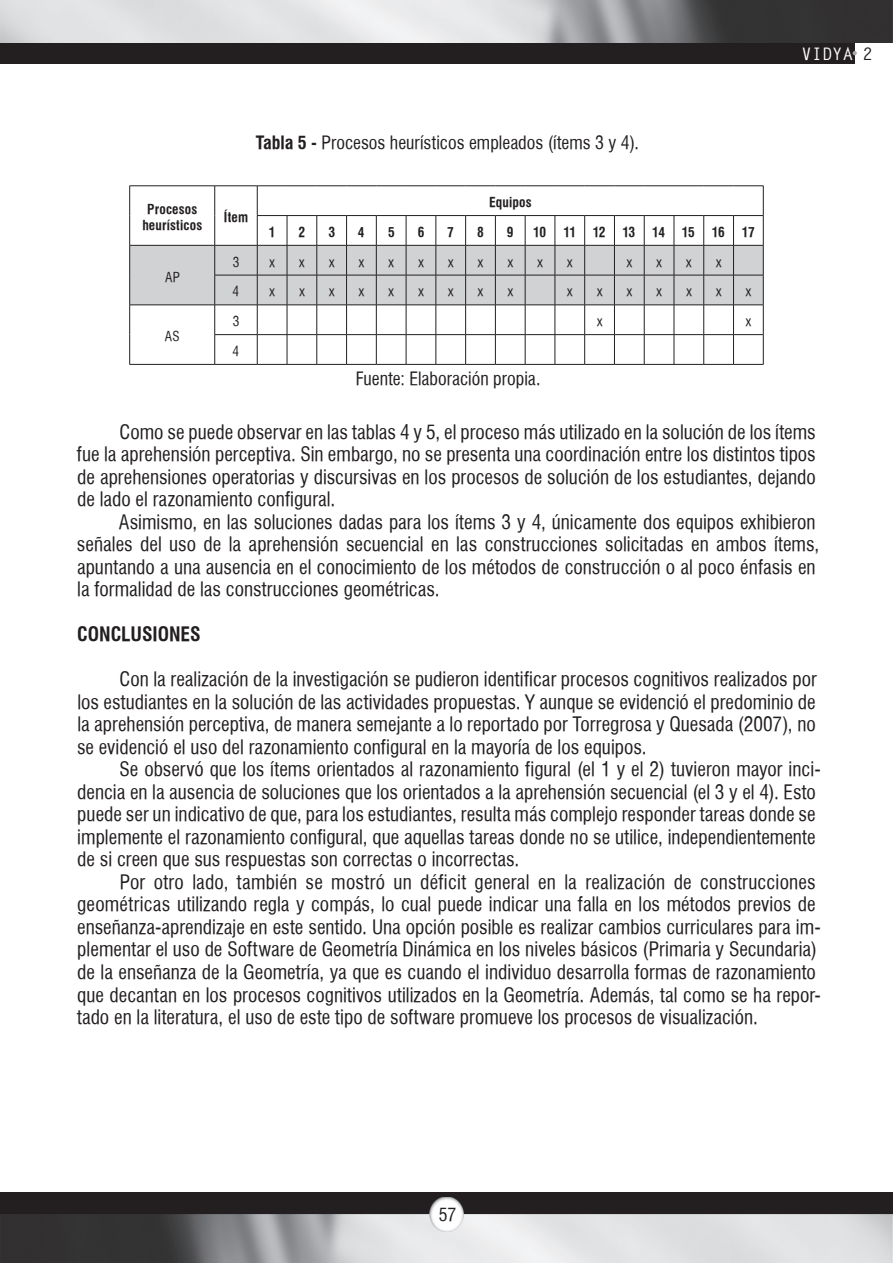
<style>
.page{position:relative;width:893px;height:1263px;background:#fff}
.page>*{position:absolute;margin:0;border:0;box-sizing:border-box;transform-origin:0 0}
.t1{font:19.5px/22.5px "Halvett Condensed";color:#231f20}
.t2{font:700 condensed 19.5px "Halvett";color:#231f20}
.t3{font:18px "Halvett Condensed";color:#231f20}
.t4{font:700 17.25px "Letter Gothic Std";color:#fff}
.t5{font:700 condensed 13.5px/16.5px "Halvett";letter-spacing:.01em;color:#231f20;text-align:center}
.t6{font:13.5px "Halvett Condensed";color:#231f20}
.s1{font-family:"Halvett";font-weight:700;font-stretch:condensed}
.s2{color:#231f20}
</style>
<div class="page">
<div style="left:0;top:0;width:855px;height:64px;background:#231f20"></div>
<img style="left:0;top:0;width:893px;height:43px">
<svg style="left:853px;top:51px;width:4px;height:4px"></svg>
<div style="left:0;top:1193px;width:893px;height:70px;background:#231f20"></div>
<img style="left:0;top:1214px;width:893px;height:49px">
<img style="left:429px;top:1197px;width:34px;height:34px">
<svg style="left:129px;top:186px;width:635px;height:179px"></svg>
<hr style="left:733px;top:364px;width:30px;height:1px;background:#231f20">
<p class="t3" style="left:256px;top:131px;width:385px"><span class="s1">Tabla 5 -</span> Procesos heurísticos empleados (ítems 3 y 4).</p>
<p class="t5" style="left:142px;top:201px;width:61px">Procesos heurísticos</p>
<p class="t5" style="left:224px;top:209px;width:26px">Ítem</p>
<p class="t5" style="left:489px;top:194px;width:44px">Equipos</p>
<p class="t5" style="left:269px;top:224px;width:8px">1</p>
<p class="t5" style="left:299px;top:224px;width:8px">2</p>
<p class="t5" style="left:328px;top:224px;width:8px">3</p>
<p class="t5" style="left:358px;top:224px;width:8px">4</p>
<p class="t5" style="left:388px;top:224px;width:8px">5</p>
<p class="t5" style="left:418px;top:224px;width:8px">6</p>
<p class="t5" style="left:447px;top:224px;width:8px">7</p>
<p class="t5" style="left:477px;top:224px;width:8px">8</p>
<p class="t5" style="left:507px;top:224px;width:8px">9</p>
<p class="t5" style="left:533px;top:224px;width:15px">10</p>
<p class="t5" style="left:563px;top:224px;width:73px">11 12 13</p>
<p class="t5" style="left:652px;top:224px;width:74px">14 15 16</p>
<p class="t5" style="left:742px;top:224px;width:14px">17</p>
<p class="t6" style="left:165px;top:269px;width:16px">AP</p>
<p class="t6" style="left:233px;top:254px;width:8px">3</p>
<p class="t6" style="left:270px;top:254px;width:7px">x</p>
<p class="t6" style="left:299px;top:254px;width:7px">x</p>
<p class="t6" style="left:329px;top:254px;width:7px">x</p>
<p class="t6" style="left:359px;top:254px;width:7px">x</p>
<p class="t6" style="left:389px;top:254px;width:7px">x</p>
<p class="t6" style="left:418px;top:254px;width:7px">x</p>
<p class="t6" style="left:448px;top:254px;width:7px">x</p>
<p class="t6" style="left:478px;top:254px;width:7px">x</p>
<p class="t6" style="left:508px;top:254px;width:7px">x</p>
<p class="t6" style="left:537px;top:254px;width:7px">x</p>
<p class="t6" style="left:567px;top:254px;width:7px">x</p>
<p class="t6" style="left:627px;top:254px;width:7px">x</p>
<p class="t6" style="left:656px;top:254px;width:7px">x</p>
<p class="t6" style="left:686px;top:254px;width:7px">x</p>
<p class="t6" style="left:716px;top:254px;width:7px">x</p>
<p class="t6" style="left:232px;top:283px;width:8px">4</p>
<p class="t6" style="left:270px;top:283px;width:7px">x</p>
<p class="t6" style="left:299px;top:283px;width:7px">x</p>
<p class="t6" style="left:329px;top:283px;width:7px">x</p>
<p class="t6" style="left:359px;top:283px;width:7px">x</p>
<p class="t6" style="left:389px;top:283px;width:7px">x</p>
<p class="t6" style="left:418px;top:283px;width:7px">x</p>
<p class="t6" style="left:448px;top:283px;width:7px">x</p>
<p class="t6" style="left:478px;top:283px;width:7px">x</p>
<p class="t6" style="left:508px;top:283px;width:7px">x</p>
<p class="t6" style="left:567px;top:283px;width:7px">x</p>
<p class="t6" style="left:597px;top:283px;width:7px">x</p>
<p class="t6" style="left:627px;top:283px;width:7px">x</p>
<p class="t6" style="left:657px;top:283px;width:7px">x</p>
<p class="t6" style="left:686px;top:283px;width:7px">x</p>
<p class="t6" style="left:716px;top:283px;width:7px">x</p>
<p class="t6" style="left:746px;top:283px;width:7px">x</p>
<p class="t4" style="left:801px;top:43px;width:73px">VIDYA <span class="s2">2</span></p>
<p class="t6" style="left:233px;top:313px;width:8px">3</p>
<p class="t6" style="left:597px;top:313px;width:7px">x</p>
<p class="t6" style="left:746px;top:313px;width:7px">x</p>
<p class="t6" style="left:232px;top:343px;width:8px">4</p>
<p class="t3" style="left:356px;top:368px;width:186px">Fuente: Elaboración propia.</p>
<p class="t1" style="left:77px;top:420px;width:740px;text-align:justify;text-indent:43px">Como se puede observar en las tablas 4 y 5, el proceso más utilizado en la solución de los ítems fue la aprehensión perceptiva. Sin embargo, no se presenta una coordinación entre los distintos tipos de aprehensiones operatorias y discursivas en los procesos de solución de los estudiantes, dejando de lado el razonamiento configural.</p>
<p class="t1" style="left:77px;top:510px;width:744px;text-indent:42px">Asimismo, en las soluciones dadas para los ítems 3 y 4, únicamente dos equipos exhibieron señales del uso de la aprehensión secuencial en las construcciones solicitadas en ambos ítems, apuntando a una ausencia en el conocimiento de los métodos de construcción o al poco énfasis en la formalidad de las construcciones geométricas.</p>
<p class="t2" style="left:77px;top:623px;width:125px">CONCLUSIONES</p>
<p class="t1" style="left:77px;top:668px;width:741px;text-align:justify;text-indent:43px">Con la realización de la investigación se pudieron identificar procesos cognitivos realizados por los estudiantes en la solución de las actividades propuestas. Y aunque se evidenció el predominio de la aprehensión perceptiva, de manera semejante a lo reportado por Torregrosa y Quesada (2007), no se evidenció el uso del razonamiento configural en la mayoría de los equipos.</p>
<p class="t1" style="left:77px;top:758px;width:745px;text-indent:42px">Se observó que los ítems orientados al razonamiento figural (el 1 y el 2) tuvieron mayor inci&shy;dencia en la ausencia de soluciones que los orientados a la aprehensión secuencial (el 3 y el 4). Esto puede ser un indicativo de que, para los estudiantes, resulta más complejo responder tareas donde se implemente el razonamiento configural, que aquellas tareas donde no se utilice, independientemente de si creen que sus respuestas son correctas o incorrectas.</p>
<p class="t1" style="left:77px;top:871px;width:745px;text-indent:43px">Por otro lado, también se mostró un déficit general en la realización de construcciones geométricas utilizando regla y compás, lo cual puede indicar una falla en los métodos previos de enseñanza-aprendizaje en este sentido. Una opción posible es realizar cambios curriculares para im&shy;plementar el uso de Software de Geometría Dinámica en los niveles básicos (Primaria y Secundaria) de la enseñanza de la Geometría, ya que es cuando el individuo desarrolla formas de razonamiento que decantan en los procesos cognitivos utilizados en la Geometría. Además, tal como se ha repor&shy;tado en la literatura, el uso de este tipo de software promueve los procesos de visualización.</p>
<p class="t6" style="left:165px;top:328px;width:16px">AS</p>
<p class="t3" style="left:439px;top:1204px;width:19px">57</p>
</div>
